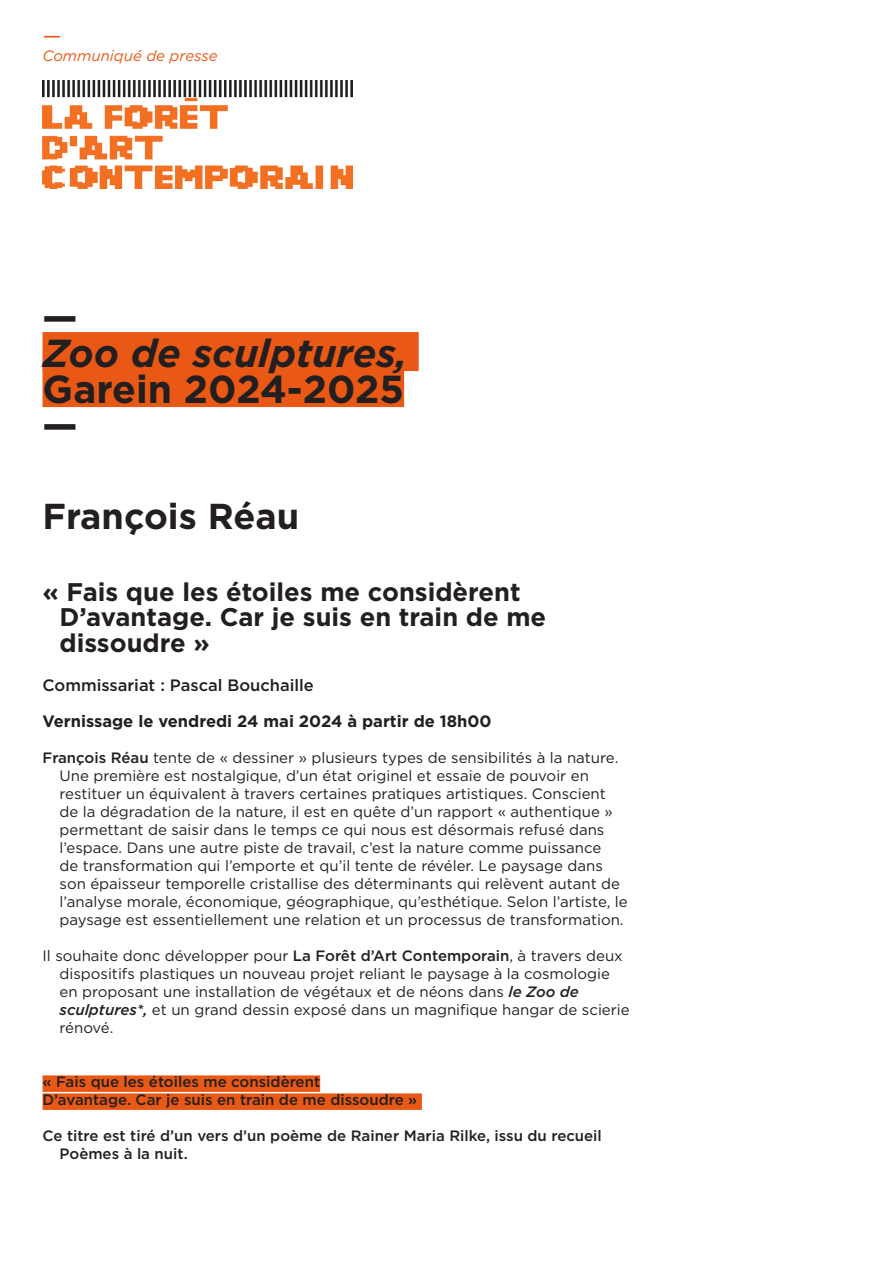
<style>
.page{position:relative;width:893px;height:1263px;background:#fff}
.page>*{position:absolute;margin:0;border:0;box-sizing:border-box;transform-origin:0 0}
.corps_10_tab{font:700 39px "Gotham";color:#231f20}
.corps_10_tab-2{font:italic 700 39px "Gotham";color:#231f20}
.corps_10_tab-3{font:700 36px "Gotham";color:#231f20}
.corps_10_tab-4{font:700 25.5px/25.5px "Gotham";color:#231f20}
.corps_14{font:italic 21px "Gotham";color:#e95814}
.corps_10_tab-5{font:700 16.5px "Gotham";color:#231f20}
.corps_10_tab-6{font:500 16.5px "Gotham";color:#231f20}
.corps_10_tab-7{font:15px/18px "Gotham";color:#231f20}
.corps_10_tab-8{font:500 15px/18px "Gotham";color:#231f20}
.corps_10_tab-9{font:italic 15px "Gotham";color:#e95814}
.s1{font-weight:500}
.s2{font-weight:500;font-style:italic}
</style>
<div class="page">
<img style="left:43px;top:80px;width:310px;height:108px">
<div style="left:43px;top:1075px;width:277px;height:17px;background:#e95814"></div>
<div style="left:43px;top:1093px;width:379px;height:17px;background:#e95814"></div>
<div style="left:43px;top:332px;width:376px;height:39px;background:#e95814"></div>
<div style="left:43px;top:368px;width:361px;height:39px;background:#e95814"></div>
<p class="corps_14" style="left:43px;top:22px;width:20px">—</p>
<p class="corps_10_tab-9" style="left:43px;top:46px;width:177px">Communiqué de presse</p>
<p class="corps_10_tab" style="left:43px;top:291px;width:37px">—</p>
<p class="corps_10_tab-2" style="left:43px;top:327px;width:366px">Zoo de sculptures,</p>
<p class="corps_10_tab" style="left:43px;top:363px;width:363px">Garein 2024-2025</p>
<p class="corps_10_tab" style="left:43px;top:399px;width:37px">—</p>
<p class="corps_10_tab-3" style="left:43px;top:492px;width:258px">François Réau</p>
<p class="corps_10_tab-4" style="left:60px;top:579px;width:488px;text-indent:-17px">« Fais que les étoiles me considèrent<br>D’avantage. Car je suis en train de me dissoudre »</p>
<p class="corps_10_tab-6" style="left:43px;top:674px;width:273px">Commissariat : Pascal Bouchaille</p>
<p class="corps_10_tab-5" style="left:43px;top:710px;width:451px">Vernissage le vendredi 24 mai 2024 à partir de 18h00</p>
<p class="corps_10_tab-7" style="left:60px;top:748px;width:570px;text-indent:-17px"><span class="s1">François Réau</span> tente de « dessiner » plusieurs types de sensibilités à la nature.<br>Une première est nostalgique, d’un état originel et essaie de pouvoir en restituer un équivalent à travers certaines pratiques artistiques. Conscient de la dégradation de la nature, il est en quête d’un rapport « authentique » permettant de saisir dans le temps ce qui nous est désormais refusé dans l’espace. Dans une autre piste de travail, c’est la nature comme puissance<br>de transformation qui l’emporte et qu’il tente de révéler. Le paysage dans son épaisseur temporelle cristallise des déterminants qui relèvent autant de l’analyse morale, économique, géographique, qu’esthétique. Selon l’artiste, le paysage est essentiellement une relation et un processus de transformation.</p>
<p class="corps_10_tab-7" style="left:60px;top:946px;width:572px;text-indent:-17px">Il souhaite donc développer pour <span class="s1">La Forêt d’Art Contemporain</span>, à travers deux dispositifs plastiques un nouveau projet reliant le paysage à la cosmologie en proposant une installation de végétaux et de néons dans <span class="s2">le Zoo de sculptures*,</span> et un grand dessin exposé dans un magnifique hangar de scierie rénové.</p>
<p class="corps_10_tab-8" style="left:43px;top:1072px;width:279px">« Fais que les étoiles me considèrent</p>
<p class="corps_10_tab-8" style="left:43px;top:1090px;width:376px">D’avantage. Car je suis en train de me dissoudre »</p>
<p class="corps_10_tab-8" style="left:60px;top:1126px;width:544px;text-indent:-17px">Ce titre est tiré d’un vers d’un poème de Rainer Maria Rilke, issu du recueil<br>Poèmes à la nuit.</p>
</div>
